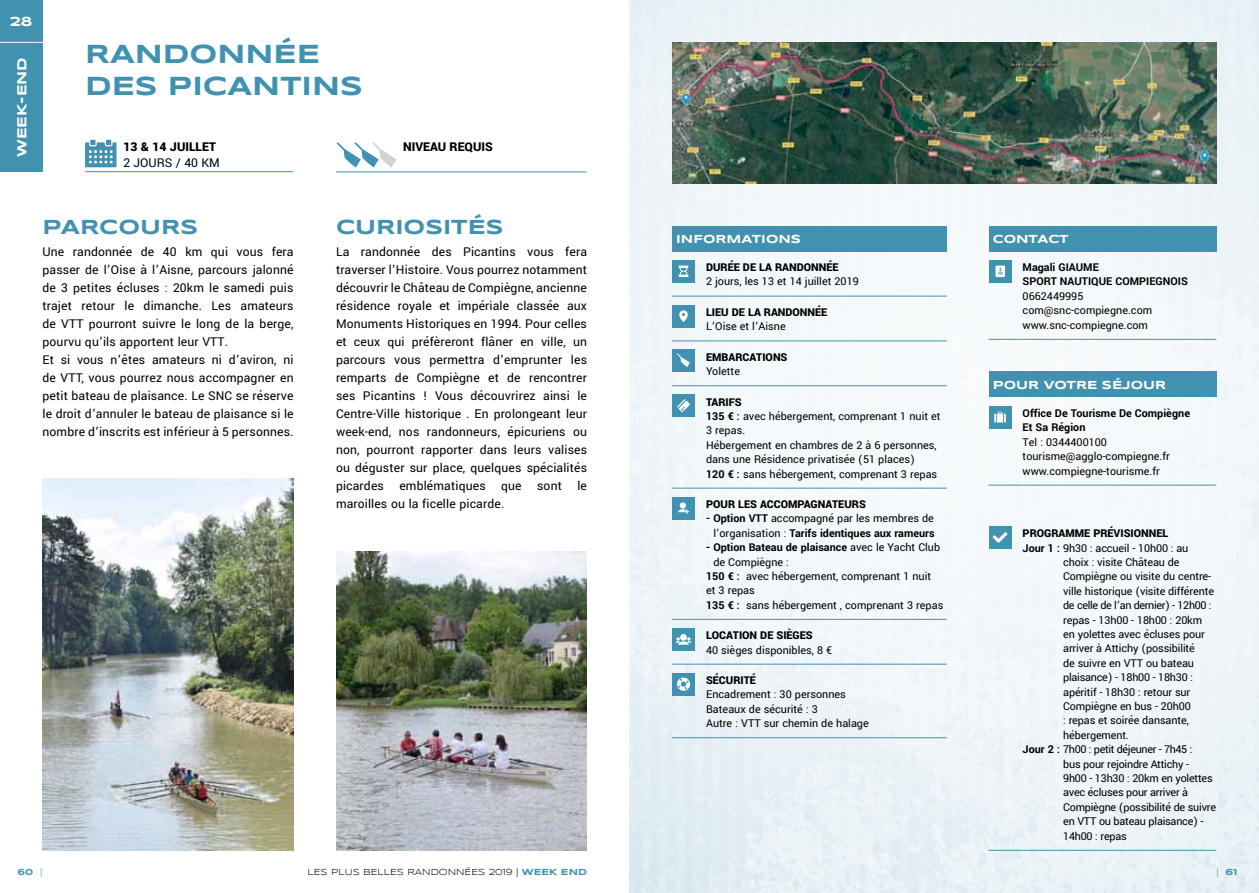
<style>
.page{position:relative;width:1259px;height:893px;background:#fff}
.page>*{position:absolute;margin:0;border:0;box-sizing:border-box;transform-origin:0 0}
.t1{font:700 27px/32.4px "Syncopate";color:#4092b0}
.t2{font:700 21px "Syncopate";color:#4092b0}
.t3{font:13.5px/18px "Yantramanav";letter-spacing:.01em;color:#000}
.t4{font:900 13.5px "Yantramanav";color:#000}
.t5{font:700 13.5px "Syncopate";color:#fff}
.t6{font:12px/14.4px "Yantramanav";color:#000}
.t7{font:12px "Yantramanav";letter-spacing:-.02em;color:#000}
.t8{font:900 12px "Yantramanav";color:#000}
.t9{font:700 12px/14.4px "Yantramanav";color:#000}
.t10{font:12px "Yantramanav";letter-spacing:-.03em;color:#000}
.t11{font:700 12px "Syncopate";color:#fff}
.t12{font:9px "Syncopate";color:#000}
.t13{font:700 9px "Syncopate";color:#4092b0}
.s1{font-weight:900}
.s2{font-weight:700}
.s3{font-weight:400}
.s4{font-weight:700;color:#4092b0}
</style>
<div class="page">
<img style="left:629px;top:0;width:630px;height:893px">
<div style="left:0;top:43px;width:43px;height:129px;background:#4092b0"></div>
<div style="left:0;top:0;width:43px;height:43px;background:#4092b0"></div>
<hr style="left:0;top:42px;width:57px;height:1px;background:#fff">
<hr style="left:85px;top:171px;width:208px;height:1px;background:#4092b0">
<svg style="left:85px;top:140px;width:31px;height:27px"></svg>
<hr style="left:336px;top:172px;width:250px;height:1px;background:#4092b0">
<svg style="left:336px;top:143px;width:60px;height:24px"></svg>
<div style="left:672px;top:226px;width:274px;height:25px;background:#4092b0"></div>
<hr style="left:672px;top:296px;width:34px;height:1px;background:#4092b0">
<hr style="left:706px;top:296px;width:240px;height:1px;background:#4092b0">
<hr style="left:672px;top:341px;width:34px;height:1px;background:#4092b0">
<hr style="left:706px;top:341px;width:240px;height:1px;background:#4092b0">
<hr style="left:672px;top:385px;width:34px;height:1px;background:#4092b0">
<hr style="left:706px;top:385px;width:240px;height:1px;background:#4092b0">
<hr style="left:672px;top:488px;width:34px;height:1px;background:#4092b0">
<hr style="left:706px;top:488px;width:240px;height:1px;background:#4092b0">
<hr style="left:672px;top:619px;width:34px;height:1px;background:#4092b0">
<hr style="left:706px;top:619px;width:240px;height:1px;background:#4092b0">
<hr style="left:672px;top:664px;width:34px;height:1px;background:#4092b0">
<hr style="left:706px;top:664px;width:240px;height:1px;background:#4092b0">
<hr style="left:672px;top:737px;width:34px;height:1px;background:#4092b0">
<hr style="left:706px;top:737px;width:240px;height:1px;background:#4092b0">
<div style="left:672px;top:260px;width:23px;height:23px;background:#4092b0"></div>
<svg style="left:679px;top:266px;width:9px;height:11px"></svg>
<div style="left:672px;top:305px;width:23px;height:23px;background:#4092b0"></div>
<svg style="left:679px;top:310px;width:9px;height:12px"></svg>
<div style="left:672px;top:349px;width:23px;height:23px;background:#4092b0"></div>
<svg style="left:677px;top:354px;width:13px;height:13px"></svg>
<div style="left:672px;top:394px;width:23px;height:23px;background:#4092b0"></div>
<svg style="left:677px;top:399px;width:13px;height:13px"></svg>
<div style="left:672px;top:497px;width:23px;height:23px;background:#4092b0"></div>
<svg style="left:678px;top:502px;width:11px;height:12px"></svg>
<div style="left:672px;top:628px;width:23px;height:23px;background:#4092b0"></div>
<svg style="left:675px;top:634px;width:16px;height:11px"></svg>
<div style="left:672px;top:673px;width:23px;height:23px;background:#4092b0"></div>
<svg style="left:677px;top:677px;width:14px;height:14px"></svg>
<div style="left:988px;top:226px;width:228px;height:25px;background:#4092b0"></div>
<hr style="left:988px;top:339px;width:34px;height:1px;background:#4092b0">
<hr style="left:1022px;top:339px;width:194px;height:1px;background:#4092b0">
<div style="left:988px;top:260px;width:23px;height:23px;background:#4092b0"></div>
<svg style="left:995px;top:266px;width:10px;height:11px"></svg>
<div style="left:988px;top:372px;width:228px;height:25px;background:#4092b0"></div>
<hr style="left:988px;top:485px;width:34px;height:1px;background:#4092b0">
<hr style="left:1022px;top:485px;width:194px;height:1px;background:#4092b0">
<div style="left:988px;top:406px;width:23px;height:23px;background:#4092b0"></div>
<svg style="left:994px;top:412px;width:11px;height:10px"></svg>
<hr style="left:988px;top:850px;width:34px;height:1px;background:#4092b0">
<hr style="left:1022px;top:850px;width:194px;height:1px;background:#4092b0">
<div style="left:988px;top:526px;width:23px;height:23px;background:#4092b0"></div>
<svg style="left:993px;top:532px;width:14px;height:11px"></svg>
<img style="left:336px;top:551px;width:251px;height:299px">
<img style="left:672px;top:43px;width:544px;height:140px">
<img style="left:43px;top:479px;width:250px;height:371px">
<p class="t5" style="left:10px;top:13px;width:24px">28</p>
<p class="t5" style="left:13px;top:157px;width:101px;rotate:-90deg">WEEK-END</p>
<h1 class="t1" style="left:85px;top:37px;width:279px">RAN DONN ÉE<br>DES PICANTINS</h1>
<p class="t4" style="left:123px;top:138px;width:94px">13 &amp; 14 JUILLET</p>
<p class="t3" style="left:123px;top:154px;width:96px">2 jours / 40 km</p>
<p class="t4" style="left:403px;top:139px;width:91px">NIVEAU REQUIS</p>
<h2 class="t2" style="left:43px;top:214px;width:157px">PARCOURS</h2>
<p class="t3" style="left:43px;top:243px;width:253px">Une randonnée de 40 km qui vous fera passer de l’Oise à l’Aisne, parcours jalonné de 3 petites écluses : 20km le samedi puis trajet retour le dimanche. Les amateurs de VTT pourront suivre le long de la berge, pourvu qu’ils apportent leur VTT.<br>Et si vous n’êtes amateurs ni d’aviron, ni de VTT, vous pourrez nous accompagner en petit bateau de plaisance. Le SNC se réserve le droit d’annuler le bateau de plaisance si le nombre d’inscrits est inférieur à 5 personnes.</p>
<h2 class="t2" style="left:336px;top:214px;width:169px">CURIOSITÉS</h2>
<p class="t3" style="left:336px;top:243px;width:253px;text-align:justify">La randonnée des Picantins vous fera traverser l’Histoire. Vous pourrez notamment découvrir le Château de Compiègne, ancienne résidence royale et impériale classée aux Monuments Historiques en 1994. Pour celles et ceux qui préfèreront flâner en ville, un parcours vous permettra d’emprunter les remparts de Compiègne et de rencontrer ses Picantins ! Vous découvrirez ainsi le Centre-Ville historique . En prolongeant leur week-end, nos randonneurs, épicuriens ou non, pourront rapporter dans leurs valises ou déguster sur place, quelques spécialités picardes emblématiques que sont le maroilles ou la ficelle picarde.</p>
<p class="t11" style="left:676px;top:232px;width:76px">INFORMATIO</p>
<p class="t11" style="left:778px;top:232px;width:22px">NS</p>
<p class="t8" style="left:706px;top:260px;width:15px">DURÉE</p>
<p class="t8" style="left:743px;top:260px;width:91px">DE LA RANDONNÉE</p>
<p class="t6" style="left:706px;top:275px;width:154px">2 jours, les 13 et 14 juillet 2019</p>
<p class="t8" style="left:706px;top:305px;width:116px">LIEU DE LA RANDONNÉE</p>
<p class="t6" style="left:706px;top:319px;width:81px">L’Oise et l’Aisne</p>
<p class="t8" style="left:706px;top:349px;width:82px">EMBARCATIONS</p>
<p class="t6" style="left:706px;top:364px;width:35px">Yolette</p>
<p class="t6" style="left:706px;top:395px;width:236px"><span class="s1">TARIFS<br></span><span class="s2">135 € :</span> avec hébergement, comprenant 1 nuit et<br>3 repas.<br>Hébergement en chambres de 2 à 6 personnes, dans une Résidence privatisée (51 places)<br><span class="s2">120 € :</span> sans hébergement, comprenant 3 repas</p>
<p class="t8" style="left:706px;top:497px;width:140px">POUR LES ACCOMPAGNATEURS</p>
<p class="t6" style="left:706px;top:511px;width:230px;text-align:right"><span class="s2">- Option VTT</span> accompagné par les membres de l’organisation : <span class="s2">Tarifs identiques aux rameurs</span></p>
<p class="t9" style="left:706px;top:540px;width:236px">- Option Bateau de plaisance <span class="s3">avec le Yacht Club</span></p>
<p class="t6" style="left:713px;top:555px;width:77px">de Compiègne :</p>
<p class="t6" style="left:706px;top:569px;width:227px"><span class="s2">150 € :</span> avec hébergement, comprenant 1 nuit</p>
<p class="t6" style="left:706px;top:583px;width:50px">et 3 repas</p>
<p class="t6" style="left:706px;top:598px;width:239px"><span class="s2">135 € :</span> sans hébergement , comprenant 3 repas</p>
<p class="t8" style="left:706px;top:628px;width:101px">LOCATION DE SIÈGES</p>
<p class="t6" style="left:706px;top:643px;width:128px">40 sièges disponibles, 8 €</p>
<p class="t8" style="left:706px;top:673px;width:51px">SÉCURITÉ</p>
<p class="t6" style="left:706px;top:687px;width:164px">Encadrement : 30 personnes<br>Bateaux de sécurité : 3<br>Autre : VTT sur chemin de halage</p>
<p class="t11" style="left:993px;top:232px;width:47px">CONTACT</p>
<p class="t9" style="left:1022px;top:260px;width:167px">Magali GIAUME<br>SPORT NAUTIQUE COMPIEGNOIS</p>
<p class="t6" style="left:1022px;top:289px;width:131px">0662449995 com@snc-compiegne.com www.snc-compiegne.com</p>
<p class="t11" style="left:993px;top:377px;width:175px">POUR VOTRE SÉJOUR</p>
<p class="t9" style="left:1022px;top:406px;width:169px">Office De Tourisme De Compiègne<br>Et Sa Région</p>
<p class="t6" style="left:1022px;top:435px;width:149px">Tel : 0344400100 tourisme@agglo-compiegne.fr www.compiegne-tourisme.fr</p>
<p class="t8" style="left:1022px;top:526px;width:120px">PROGRAMME PRÉVISIONN</p>
<p class="t8" style="left:1156px;top:526px;width:13px">EL</p>
<p class="t6" style="left:1022px;top:541px;width:167px"><span class="s2">Jour 1 :</span> 9h30 : accueil - 10h00 : au</p>
<p class="t6" style="left:1063px;top:555px;width:118px">choix : visite Château de</p>
<p class="t6" style="left:1063px;top:570px;width:149px">Compiègne ou visite du centre-</p>
<p class="t6" style="left:1063px;top:584px;width:152px">ville historique (visite différente</p>
<p class="t10" style="left:1063px;top:598px;width:150px">de celle de l’an dernier) - 12h00 :</p>
<p class="t6" style="left:1063px;top:613px;width:140px">repas - 13h00 - 18h00 : 20km</p>
<p class="t6" style="left:1063px;top:627px;width:143px">en yolettes avec écluses pour</p>
<p class="t6" style="left:1063px;top:642px;width:133px">arriver à Attichy (possibilité</p>
<p class="t6" style="left:1063px;top:656px;width:132px">de suivre en VTT ou bateau</p>
<p class="t7" style="left:1063px;top:670px;width:131px">plaisance) - 18h00 - 18h30 :</p>
<p class="t6" style="left:1063px;top:685px;width:129px">apéritif - 18h30 : retour sur</p>
<p class="t6" style="left:1063px;top:699px;width:129px">Compiègne en bus - 20h00</p>
<p class="t6" style="left:1063px;top:714px;width:127px">: repas et soirée dansante,</p>
<p class="t6" style="left:1063px;top:728px;width:67px">hébergement.</p>
<p class="t10" style="left:1022px;top:742px;width:171px"><span class="s2">Jour 2 :</span> 7h00 : petit déjeuner - 7h45 :</p>
<p class="t7" style="left:1063px;top:756px;width:127px">bus pour rejoindre Attichy -</p>
<p class="t7" style="left:1063px;top:771px;width:151px">9h00 - 13h30 : 20km en yolettes</p>
<p class="t7" style="left:1063px;top:785px;width:126px">avec écluses pour arriver à</p>
<p class="t7" style="left:1063px;top:800px;width:154px">Compiègne (possibilité de suivre</p>
<p class="t7" style="left:1063px;top:814px;width:142px">en VTT ou bateau plaisance) -</p>
<p class="t7" style="left:1063px;top:828px;width:65px">14h00 : repas</p>
<p class="t13" style="left:18px;top:866px;width:26px">60 <span class="s3">|</span></p>
<p class="t12" style="left:307px;top:867px;width:281px">LES PLUS BELLES RANDONNÉES 2019 | <span class="s4">WEEK END</span></p>
<p class="t13" style="left:1216px;top:866px;width:23px"><span class="s3">|</span> 61</p>
</div>
